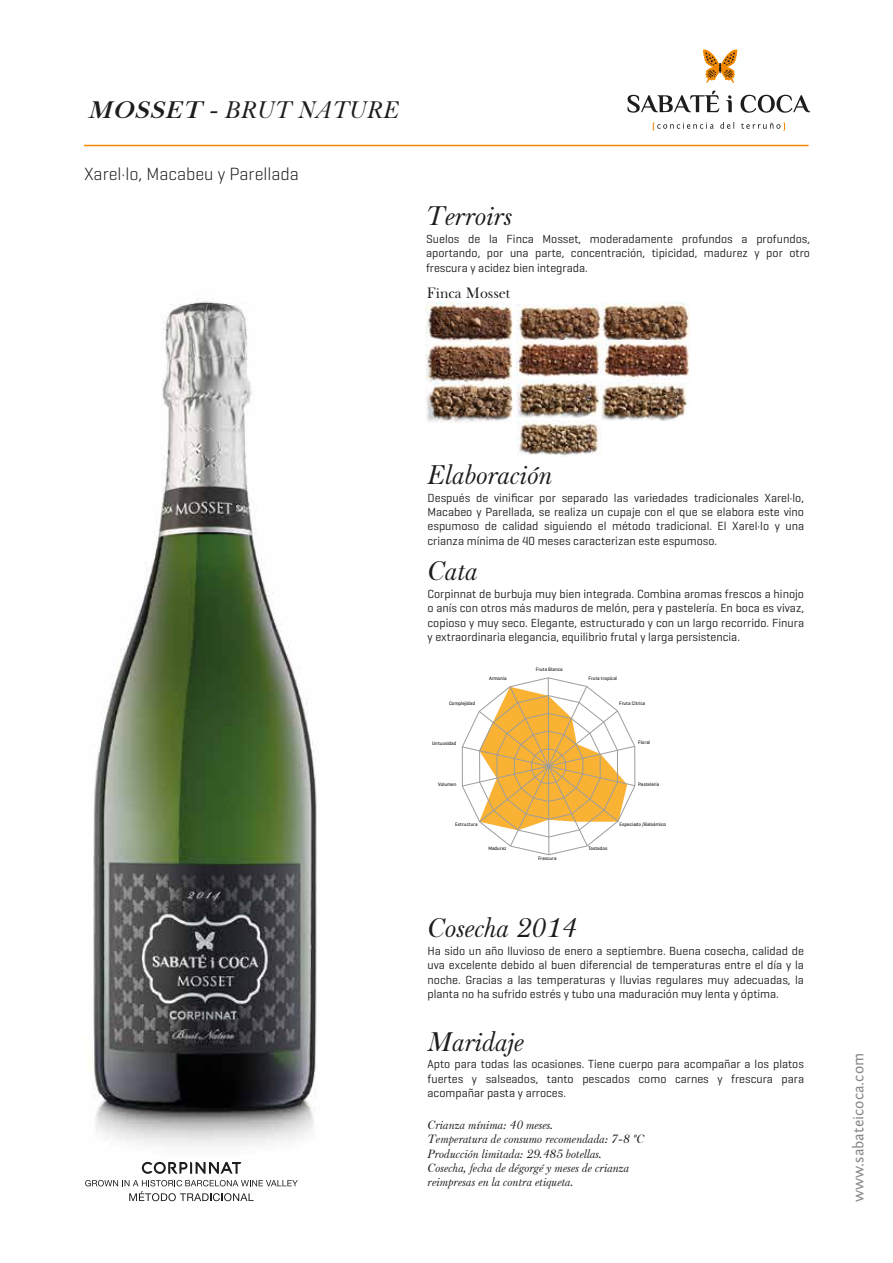
<style>
.page{position:relative;width:893px;height:1263px;background:#fff}
.page>*{position:absolute;margin:0;border:0;box-sizing:border-box;transform-origin:0 0}
.t1{font:italic 27px "Baskerville F";color:#1d1d1b}
.t2{font:italic 24px "Baskerville F";color:#1d1d1b}
.t3{font:300 18px "Geogrotesque";color:#1d1d1b}
.t4{font:15px "Fontin Sans";color:#878787}
.t5{font:15px "Baskerville F";color:#1d1d1b}
.t6{font:12px/14.4px "Geogrotesque";color:#1d1d1b;text-align:justify}
.t7{font:italic 12px/14.4px "Baskerville F";color:#1d1d1b}
.t8{font:500 4.95px "Geogrotesque";color:#1d1d1b}
.s1{font-weight:700}
</style>
<div class="page">
<img style="left:93px;top:301px;width:224px;height:868px">
<hr style="left:84px;top:145px;width:724px;height:1px;background:#f18700">
<img style="left:601px;top:303px;width:88px;height:41px">
<img style="left:601px;top:382px;width:86px;height:39px">
<img style="left:425px;top:344px;width:87px;height:38px">
<img style="left:425px;top:303px;width:88px;height:41px">
<img style="left:425px;top:382px;width:88px;height:40px">
<img style="left:603px;top:341px;width:86px;height:40px">
<img style="left:516px;top:305px;width:85px;height:36px">
<img style="left:516px;top:381px;width:85px;height:36px">
<img style="left:516px;top:420px;width:85px;height:36px">
<img style="left:516px;top:341px;width:85px;height:36px">
<svg style="left:703px;top:50px;width:35px;height:33px"></svg>
<svg style="left:627px;top:91px;width:92px;height:22px"></svg>
<svg style="left:740px;top:94px;width:71px;height:19px"></svg>
<svg style="left:726px;top:95px;width:6px;height:17px"></svg>
<svg style="left:720px;top:122px;width:14px;height:7px"></svg>
<svg style="left:653px;top:123px;width:61px;height:7px"></svg>
<svg style="left:741px;top:123px;width:44px;height:7px"></svg>
<svg style="left:461px;top:677px;width:175px;height:178px"></svg>
<svg style="left:142px;top:1162px;width:99px;height:12px"></svg>
<svg style="left:85px;top:1180px;width:213px;height:21px"></svg>
<h2 class="t2" style="left:89px;top:97px;width:313px"><span class="s1">MOSSET</span> - BRUT NATURE</h2>
<h3 class="t3" style="left:84px;top:163px;width:216px">Xarel·lo, Macabeu y Parellada</h3>
<h1 class="t1" style="left:426px;top:201px;width:88px">Terroirs</h1>
<p class="t6" style="left:426px;top:231px;width:386px">Suelos de la Finca Mosset, moderadamente profundos a profundos, aportando, por una parte, concentración, tipicidad, madurez y por otro frescura y acidez bien integrada.</p>
<p class="t5" style="left:427px;top:285px;width:85px">Finca Mosset</p>
<h1 class="t1" style="left:428px;top:460px;width:126px">Elaboración</h1>
<p class="t6" style="left:428px;top:490px;width:378px">Después de vinificar por separado las variedades tradicionales Xarel·lo, Macabeo y Parellada, se realiza un cupaje con el que se elabora este vino espumoso de calidad siguiendo el método tradicional. El Xarel·lo y una crianza mínima de 40 meses caracterizan este espumoso.</p>
<h1 class="t1" style="left:428px;top:556px;width:52px">Cata</h1>
<p class="t6" style="left:428px;top:586px;width:378px">Corpinnat de burbuja muy bien integrada. Combina aromas frescos a hinojo o anís con otros más maduros de melón, pera y pastelería. En boca es vivaz, copioso y muy seco. Elegante, estructurado y con un largo recorrido. Finura y extraordinaria elegancia, equilibrio frutal y larga persistencia.</p>
<p class="t8" style="left:449px;top:700px;width:28px">Complejidad</p>
<p class="t8" style="left:432px;top:740px;width:26px">Untuosidad</p>
<p class="t8" style="left:438px;top:781px;width:20px">Volumen</p>
<p class="t8" style="left:455px;top:822px;width:24px">Estructura</p>
<p class="t8" style="left:489px;top:676px;width:19px">Armonía</p>
<p class="t8" style="left:488px;top:846px;width:20px">Madurez</p>
<p class="t8" style="left:536px;top:666px;width:28px">Fruta Blanca</p>
<p class="t8" style="left:538px;top:855px;width:20px">Frescura</p>
<p class="t8" style="left:588px;top:676px;width:30px">Fruta tropical</p>
<p class="t8" style="left:619px;top:700px;width:28px">Fruta Cítrica</p>
<p class="t8" style="left:638px;top:739px;width:13px">Floral</p>
<p class="t8" style="left:638px;top:781px;width:23px">Pastelería</p>
<p class="t8" style="left:588px;top:846px;width:21px">Tostados</p>
<p class="t8" style="left:620px;top:822px;width:48px">Especiado /Balsámico</p>
<h1 class="t1" style="left:428px;top:913px;width:151px">Cosecha 2014</h1>
<p class="t6" style="left:428px;top:943px;width:378px">Ha sido un año lluvioso de enero a septiembre. Buena cosecha, calidad de uva excelente debido al buen diferencial de temperaturas entre el día y la noche. Gracias a las temperaturas y lluvias regulares muy adecuadas, la planta no ha sufrido estrés y tubo una maduración muy lenta y óptima.</p>
<h1 class="t1" style="left:428px;top:1026px;width:98px">Maridaje</h1>
<p class="t6" style="left:428px;top:1056px;width:378px">Apto para todas las ocasiones. Tiene cuerpo para acompañar a los platos fuertes y salseados, tanto pescados como carnes y frescura para acompañar pasta y arroces.</p>
<p class="t7" style="left:428px;top:1118px;width:218px">Crianza mínima: 40 meses.<br>Temperatura de consumo recomendada: 7-8 ºC Producción limitada: 29.485 botellas.<br>Cosecha, fecha de dégorgé y meses de crianza reimpresas en la contra etiqueta.</p>
<p class="t4" style="left:850px;top:1202px;width:151px;rotate:-90deg">www.sabateicoca.com</p>
</div>
